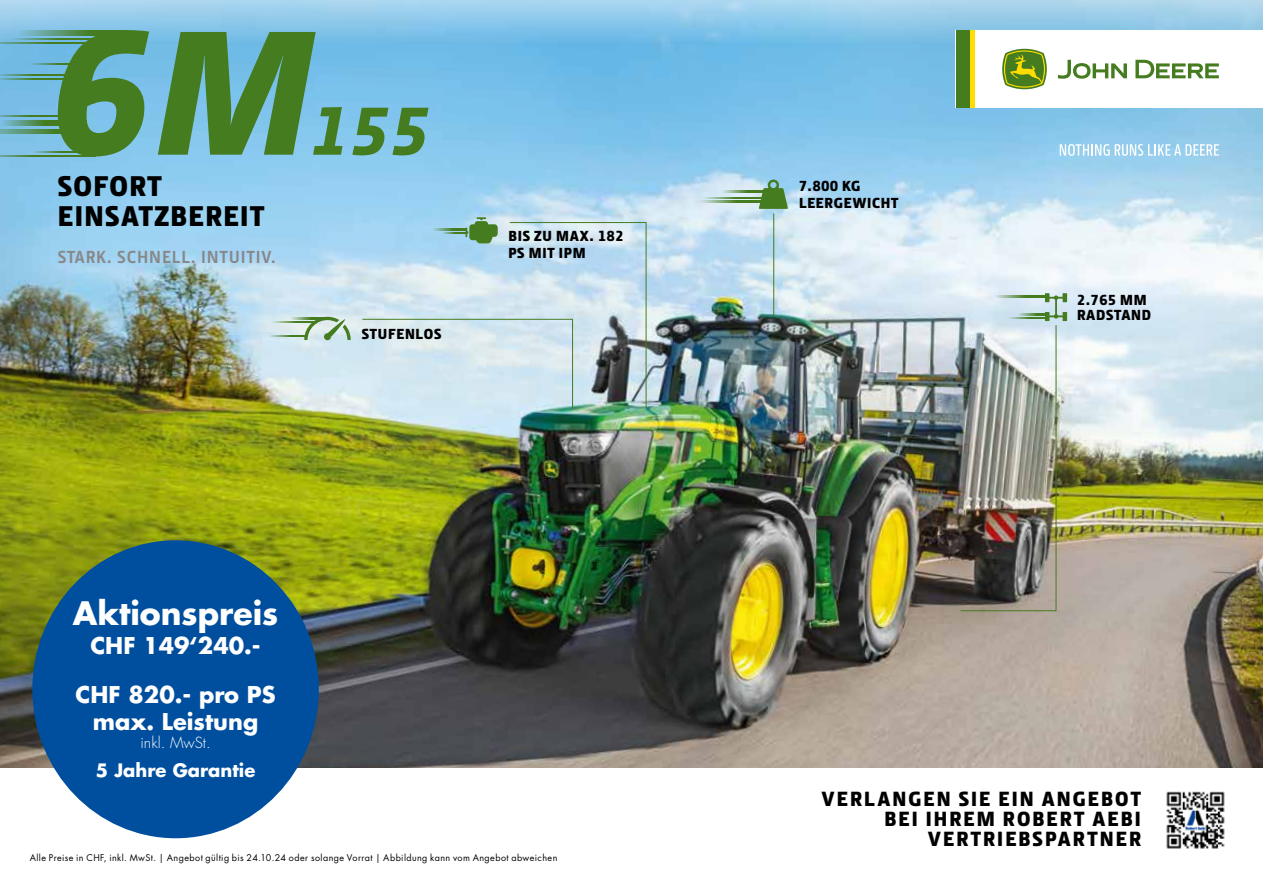
<style>
.page{position:relative;width:1263px;height:893px;background:#fff}
.page>*{position:absolute;margin:0;border:0;box-sizing:border-box;transform-origin:0 0}
.t1{font:italic 900 69.6px "Section";color:#457c1f}
.t2{font:700 31.5px "Futura Std";color:#fff}
.t3{font:900 29.25px/30.8px "Section";letter-spacing:.05em;color:#000}
.t4{font:700 22.5px/48.6px "Futura Std";color:#fff;text-align:center}
.t5{font:900 21.15px/20.1px "Section";letter-spacing:.1em;color:#000;text-align:right}
.t6{font:700 18px "Futura Std";color:#fff}
.t7{font:700 17.55px "JD Sans Pro";letter-spacing:.05em;color:#878787}
.t8{font:900 15px/16px "Section";letter-spacing:.05em;color:#000}
.t9{font:300 15px "Futura Std";color:#fff}
.t10{font:9px "Futura Std";letter-spacing:.045em;color:#000}
</style>
<div class="page">
<img style="left:0;top:0;width:1263px;height:768px">
<svg style="left:0;top:30px;width:58px;height:6px"></svg>
<hr style="left:0;top:78px;width:87px;height:2px;background:#457c1f">
<hr style="left:0;top:42px;width:95px;height:2px;background:#457c1f">
<hr style="left:0;top:38px;width:95px;height:2px;background:#457c1f">
<hr style="left:0;top:155px;width:95px;height:2px;background:#457c1f">
<hr style="left:0;top:64px;width:95px;height:1px;background:#457c1f">
<hr style="left:0;top:74px;width:92px;height:2px;background:#457c1f">
<hr style="left:0;top:115px;width:86px;height:2px;background:#457c1f">
<hr style="left:0;top:151px;width:95px;height:2px;background:#457c1f">
<svg style="left:0;top:120px;width:58px;height:6px"></svg>
<svg style="left:0;top:129px;width:58px;height:5px"></svg>
<svg style="left:58px;top:30px;width:258px;height:127px;background:#59966c"></svg>
<svg style="left:304px;top:317px;width:47px;height:23px"></svg>
<hr style="left:214px;top:335px;width:93px;height:2px;background:#457c1f">
<hr style="left:275px;top:317px;width:50px;height:3px;background:#457c1f">
<hr style="left:224px;top:322px;width:92px;height:1px;background:#457c1f">
<svg style="left:361px;top:217px;width:286px;height:192px;background:#c5dbe5"></svg>
<hr style="left:918px;top:296px;width:129px;height:2px;background:#457c1f">
<img style="left:960px;top:293px;width:107px;height:319px">
<hr style="left:658px;top:190px;width:107px;height:3px;background:#457c1f">
<hr style="left:675px;top:201px;width:87px;height:2px;background:#457c1f">
<hr style="left:637px;top:198px;width:126px;height:1px;background:#457c1f">
<svg style="left:759px;top:180px;width:29px;height:29px"></svg>
<hr style="left:773px;top:213px;width:1px;height:103px;background:#457c1f">
<div style="left:32px;top:540px;width:287px;height:298px;background:#004f9f;border-radius:50%"></div>
<img style="left:1166px;top:791px;width:59px;height:58px">
<svg style="left:1060px;top:144px;width:159px;height:12px"></svg>
<div style="left:956px;top:30px;width:307px;height:78px;background:#fff"></div>
<svg style="left:1058px;top:60px;width:161px;height:19px"></svg>
<svg style="left:1002px;top:49px;width:45px;height:40px;background:#819f35"></svg>
<div style="left:956px;top:30px;width:14px;height:78px;background:#457c1f"></div>
<hr style="left:970px;top:30px;width:4px;height:78px;background:#fd0">
<h3 class="t3" style="left:58px;top:170px;width:208px">SOFORT<br>EINSATZBEREIT</h3>
<h3 class="t7" style="left:58px;top:246px;width:220px">STARK. SCHNELL. INTUITIV.</h3>
<h1 class="t1" style="left:311px;top:87px;width:118px">155</h1>
<h3 class="t8" style="left:362px;top:325px;width:81px">STUFENLOS</h3>
<h3 class="t8" style="left:508px;top:228px;width:116px">BIS ZU MAX. 182<br>PS MIT IPM</h3>
<h2 class="t2" style="left:73px;top:593px;width:207px">Aktionspreis</h2>
<h3 class="t4" style="left:76px;top:621px;width:201px">CHF 149‘240.-<br>CHF 820.- pro PS</h3>
<h3 class="t4" style="left:93px;top:697px;width:167px">max. Leistung</h3>
<h3 class="t9" style="left:140px;top:733px;width:72px">inkl. MwSt.</h3>
<h3 class="t6" style="left:96px;top:758px;width:161px">5 Jahre Garantie</h3>
<p class="t10" style="left:30px;top:852px;width:529px">Alle Preise in CHF, inkl. MwSt. | Angebot gültig bis 24.10.24 oder solange Vorrat | Abbildung kann vom Angebot abweichen</p>
<h3 class="t8" style="left:799px;top:177px;width:101px;line-height:17.4px">7.800 KG<br>LEERGEWICHT</h3>
<h3 class="t8" style="left:1077px;top:292px;width:76px;line-height:15.1px">2.765 MM<br>RADSTAND</h3>
<h3 class="t5" style="left:821px;top:788px;width:321px">VERLANGEN SIE EIN ANGEBOT<br>BEI IHREM ROBERT AEBI<br>VERTRIEBSPARTNER</h3>
</div>
